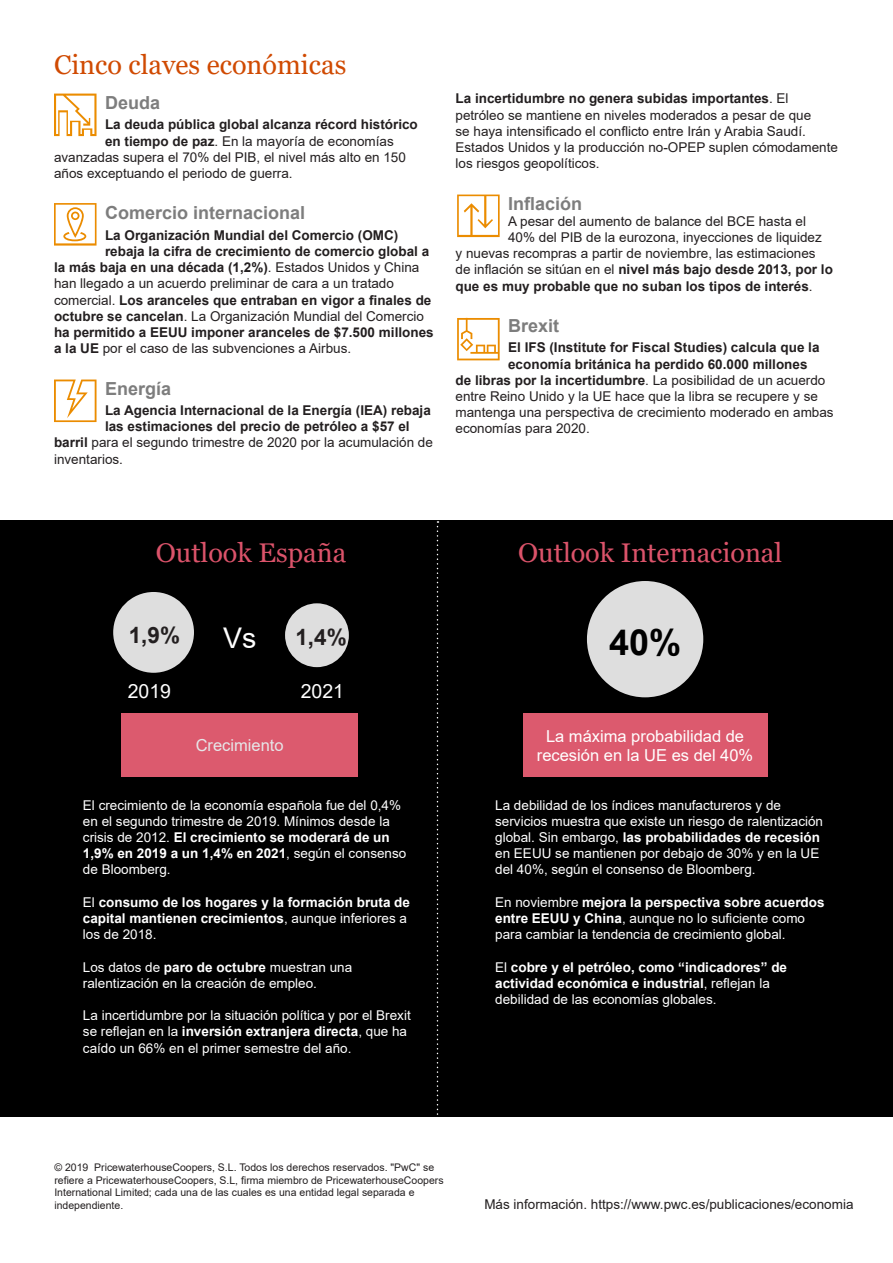
<style>
.page{position:relative;width:893px;height:1263px;background:#fff}
.page>*{position:absolute;margin:0;border:0;box-sizing:border-box;transform-origin:0 0}
.Parrafo{font:700 36px "Arial";color:#000}
.t1{font:28.5px "Arial";color:#fff}
.titu2{font:27px "Georgia";color:#db536a}
.titu2-2{font:27px "Georgia";color:#d04a02}
.Parrafo-2{font:700 22.5px "Arial";color:#231f20}
.Parrafo-3{font:19.5px "Arial";color:#fff}
.Titu3{font:700 18px "Arial";color:#7d7d7d}
.Parrafo-4{font:16.5px/19.8px "Arial";color:#fff;text-align:center}
.Parrafo-5{font:16.5px "Arial";color:#e6e7e9}
.Parrafo-6{font:13.5px/16.2px "Arial";color:#231f20}
.Parrafo-7{font:13.5px/16.2px "Arial";color:#fff}
.Parrafo-8{font:700 13.5px "Arial";color:#231f20}
.Parrafo-9{font:700 13.5px/16.2px "Arial";color:#fff}
.Parrafo-10{font:10.5px/12.6px "Arial";color:#231f20}
.s1{font-weight:700}
.s2{font-weight:400}
</style>
<div class="page">
<div style="left:0;top:520px;width:893px;height:597px;background:#000"></div>
<svg style="left:54px;top:94px;width:43px;height:42px"></svg>
<svg style="left:54px;top:203px;width:43px;height:43px"></svg>
<svg style="left:54px;top:379px;width:43px;height:43px"></svg>
<svg style="left:457px;top:195px;width:43px;height:42px"></svg>
<svg style="left:457px;top:318px;width:43px;height:42px"></svg>
<div style="left:113px;top:592px;width:81px;height:81px;background:#dedede;border-radius:50%"></div>
<div style="left:587px;top:581px;width:116px;height:116px;background:#dedede;border-radius:50%"></div>
<div style="left:285px;top:603px;width:64px;height:64px;background:#dedede;border-radius:50%"></div>
<div style="left:122px;top:713px;width:236px;height:64px;background:#dc5a6e"></div>
<div style="left:523px;top:713px;width:244px;height:64px;background:#dc5a6e"></div>
<svg style="left:437px;top:521px;width:1px;height:594px"></svg>
<p class="titu2-2" style="left:54px;top:49px;width:294px">Cinco claves económicas</p>
<p class="Titu3" style="left:105px;top:90px;width:57px">Deuda</p>
<p class="Parrafo-8" style="left:105px;top:115px;width:314px">La deuda pública global alcanza récord histórico</p>
<p class="Parrafo-6" style="left:105px;top:133px;width:290px"><span class="s1">en tiempo de paz</span>. En la mayoría de economías</p>
<p class="Parrafo-6" style="left:54px;top:149px;width:353px">avanzadas supera el 70% del PIB, el nivel más alto en 150</p>
<p class="Parrafo-6" style="left:54px;top:165px;width:240px">años exceptuando el periodo de guerra.</p>
<p class="Titu3" style="left:105px;top:200px;width:202px">Comercio internacional</p>
<p class="Parrafo-8" style="left:105px;top:225px;width:295px">La Organización Mundial del Comercio (OMC)</p>
<p class="Parrafo-8" style="left:105px;top:242px;width:326px">rebaja la cifra de crecimiento de comercio global a</p>
<p class="Parrafo-8" style="left:54px;top:258px;width:367px">la más baja en una década (1,2%)<span class="s2">. Estados Unidos y China</span></p>
<p class="Parrafo-6" style="left:54px;top:275px;width:341px">han llegado a un acuerdo preliminar de cara a un tratado</p>
<p class="Parrafo-8" style="left:54px;top:290px;width:379px"><span class="s2">comercial.</span> Los aranceles que entraban en vigor a finales de</p>
<p class="Parrafo-6" style="left:54px;top:308px;width:371px"><span class="s1">octubre se cancelan</span>. La Organización Mundial del Comercio</p>
<p class="Parrafo-8" style="left:54px;top:323px;width:381px">ha permitido a EEUU imponer aranceles de $7.500 millones</p>
<p class="Parrafo-6" style="left:54px;top:340px;width:299px"><span class="s1">a la UE</span> por el caso de las subvenciones a Airbus.</p>
<p class="Titu3" style="left:105px;top:376px;width:68px">Energía</p>
<p class="Parrafo-8" style="left:105px;top:401px;width:327px">La Agencia Internacional de la Energía (IEA) rebaja</p>
<p class="Parrafo-8" style="left:105px;top:417px;width:306px">las estimaciones del precio de petróleo a $57 el</p>
<p class="Parrafo-6" style="left:54px;top:434px;width:380px"><span class="s1">barril</span> para el segundo trimestre de 2020 por la acumulación de</p>
<p class="Parrafo-6" style="left:54px;top:451px;width:71px">inventarios.</p>
<p class="Parrafo-6" style="left:455px;top:90px;width:384px"><span class="s1">La incertidumbre no genera subidas importantes</span>. El petróleo se mantiene en niveles moderados a pesar de que<br>se haya intensificado el conflicto entre Irán y Arabia Saudí.<br>Estados Unidos y la producción no-OPEP suplen cómodamente los riesgos geopolíticos.</p>
<p class="Titu3" style="left:508px;top:191px;width:76px">Inflación</p>
<p class="Parrafo-6" style="left:508px;top:213px;width:299px">A pesar del aumento de balance del BCE hasta el</p>
<p class="Parrafo-6" style="left:508px;top:229px;width:315px">40% del PIB de la eurozona, inyecciones de liquidez</p>
<p class="Parrafo-6" style="left:455px;top:245px;width:362px">y nuevas recompras a partir de noviembre, las estimaciones</p>
<p class="Parrafo-8" style="left:455px;top:260px;width:379px"><span class="s2">de inflación se sitúan en el</span> nivel más bajo desde 2013, por lo</p>
<p class="Parrafo-8" style="left:455px;top:276px;width:359px">que es muy probable que no suban los tipos de interés<span class="s2">.</span></p>
<p class="Titu3" style="left:508px;top:313px;width:53px">Brexit</p>
<p class="Parrafo-8" style="left:508px;top:338px;width:313px">El IFS (Institute for Fiscal Studies) calcula que la</p>
<p class="Parrafo-8" style="left:508px;top:354px;width:301px">economía británica ha perdido 60.000 millones</p>
<p class="Parrafo-8" style="left:455px;top:371px;width:371px">de libras por la incertidumbre<span class="s2">. La posibilidad de un acuerdo</span></p>
<p class="Parrafo-6" style="left:455px;top:388px;width:364px">entre Reino Unido y la UE hace que la libra se recupere y se</p>
<p class="Parrafo-6" style="left:455px;top:404px;width:380px">mantenga una perspectiva de crecimiento moderado en ambas</p>
<p class="Parrafo-6" style="left:455px;top:421px;width:136px">economías para 2020.</p>
<p class="titu2" style="left:156px;top:536px;width:192px">Outlook España</p>
<p class="titu2" style="left:518px;top:536px;width:266px">Outlook Internacional</p>
<p class="Parrafo-2" style="left:129px;top:620px;width:53px">1,9%</p>
<p class="Parrafo-2" style="left:295px;top:621px;width:53px">1,4%</p>
<p class="Parrafo" style="left:609px;top:617px;width:74px">40%</p>
<p class="t1" style="left:223px;top:618px;width:35px">Vs</p>
<p class="Parrafo-3" style="left:128px;top:678px;width:45px">2019</p>
<p class="Parrafo-3" style="left:301px;top:678px;width:45px">2021</p>
<p class="Parrafo-5" style="left:196px;top:734px;width:90px">Crecimiento</p>
<p class="Parrafo-4" style="left:537px;top:726px;width:218px">La máxima probabilidad de recesión en la UE es del 40%</p>
<p class="Parrafo-7" style="left:83px;top:797px;width:325px">El crecimiento de la economía española fue del 0,4% en el segundo trimestre de 2019. Mínimos desde la crisis de 2012. <span class="s1">El crecimiento se moderará de un 1,9% en 2019 a un 1,4% en 2021</span>, según el consenso de Bloomberg.</p>
<p class="Parrafo-9" style="left:83px;top:894px;width:329px"><span class="s2">El</span> consumo de los hogares y la formación bruta de capital mantienen crecimientos<span class="s2">, aunque inferiores a los de 2018.</span></p>
<p class="Parrafo-7" style="left:83px;top:959px;width:271px">Los datos de <span class="s1">paro de octubre</span> muestran una ralentización en la creación de empleo.</p>
<p class="Parrafo-7" style="left:83px;top:1007px;width:329px">La incertidumbre por la situación política y por el Brexit se reflejan en la <span class="s1">inversión extranjera directa</span>, que ha caído un 66% en el primer semestre del año.</p>
<p class="Parrafo-7" style="left:495px;top:797px;width:329px">La debilidad de los índices manufactureros y de servicios muestra que existe un riesgo de ralentización global. Sin embargo, <span class="s1">las probabilidades de recesión </span>en EEUU se mantienen por debajo de 30% y en la UE del 40%, según el consenso de Bloomberg.</p>
<p class="Parrafo-7" style="left:495px;top:894px;width:331px">En noviembre <span class="s1">mejora la perspectiva sobre acuerdos entre EEUU y China</span>, aunque no lo suficiente como para cambiar la tendencia de crecimiento global.</p>
<p class="Parrafo-9" style="left:495px;top:959px;width:293px"><span class="s2">El</span> cobre y el petróleo, como “indicadores” de actividad económica e industrial<span class="s2">, reflejan la debilidad de las economías globales.</span></p>
<p class="Parrafo-10" style="left:54px;top:1161px;width:391px">© 2019 PricewaterhouseCoopers, S.L. Todos los derechos reservados. "PwC" se refiere a PricewaterhouseCoopers, S.L, firma miembro de PricewaterhouseCoopers International Limited; cada una de las cuales es una entidad legal separada e independiente.</p>
<p class="Parrafo-6" style="left:484px;top:1196px;width:371px">Más información. https://www.pwc.es/publicaciones/economia</p>
</div>
